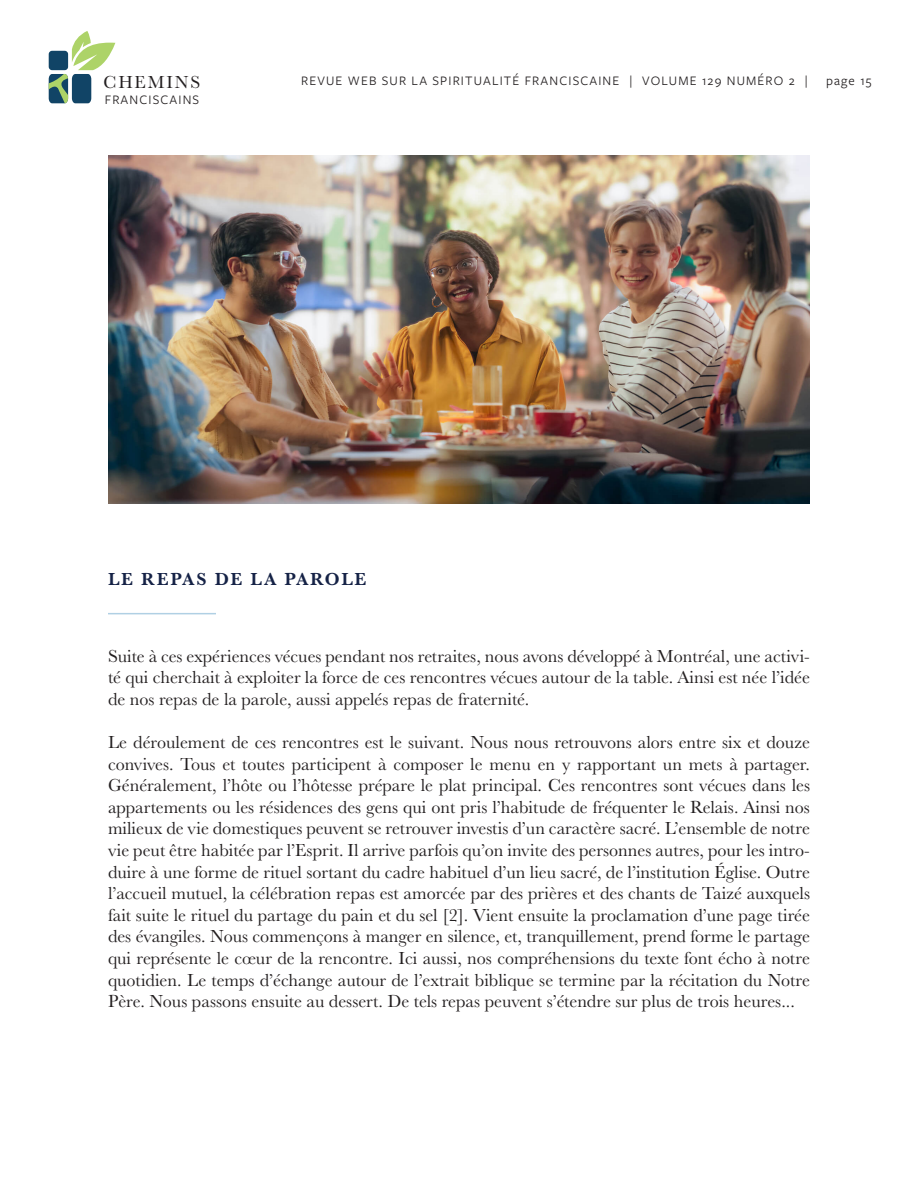
<style>
.page{position:relative;width:918px;height:1188px;background:#fff}
.page>*{position:absolute;margin:0;border:0;box-sizing:border-box;transform-origin:0 0}
.corps{font:18px/21.6px "Baskerville URW";color:#231f20;text-align:justify}
.sous-titre{font:700 18px "Baskerville URW";letter-spacing:.1em;color:#152246}
.corps-2{font:18px "Baskerville URW";letter-spacing:.1em;color:#231f20}
.t1{font:13.5px "Freight Sans Pro";letter-spacing:.085em;color:#231f20}
</style>
<div class="page">
<svg style="left:49px;top:31px;width:66px;height:72px"></svg>
<hr style="left:108px;top:613px;width:108px;height:1px;background:#b0d0e4">
<img style="left:108px;top:155px;width:702px;height:348px">
<p class="corps-2" style="left:104px;top:70px;width:98px">CHEMINS</p>
<p class="t1" style="left:105px;top:90px;width:96px">FRANCISCAINS</p>
<p class="t1" style="left:301px;top:72px;width:508px">REVUE WEB SUR LA SPIRITUALITÉ FRANCISCAINE | VOLUME 129 NUMÉRO 2 |</p>
<p class="t1" style="left:826px;top:72px;width:47px">page 15</p>
<p class="sous-titre" style="left:108px;top:566px;width:260px">LE REPAS DE LA PAROLE</p>
<p class="corps" style="left:108px;top:644px;width:704px">Suite à ces expériences vécues pendant nos retraites, nous avons développé à Montréal, une activi&shy;té qui cherchait à exploiter la force de ces rencontres vécues autour de la table. Ainsi est née l’idée de nos repas de la parole, aussi appelés repas de fraternité.</p>
<p class="corps" style="left:108px;top:731px;width:704px">Le déroulement de ces rencontres est le suivant. Nous nous retrouvons alors entre six et douze convives. Tous et toutes participent à composer le menu en y rapportant un mets à partager.<br>Généralement, l’hôte ou l’hôtesse prépare le plat principal. Ces rencontres sont vécues dans les appartements ou les résidences des gens qui ont pris l’habitude de fréquenter le Relais. Ainsi nos milieux de vie domestiques peuvent se retrouver investis d’un caractère sacré. L’ensemble de notre vie peut être habitée par l’Esprit. Il arrive parfois qu’on invite des personnes autres, pour les intro&shy;duire à une forme de rituel sortant du cadre habituel d’un lieu sacré, de l’institution Église. Outre l’accueil mutuel, la célébration repas est amorcée par des prières et des chants de Taizé auxquels fait suite le rituel du partage du pain et du sel [2]. Vient ensuite la proclamation d’une page tirée des évangiles. Nous commençons à manger en silence, et, tranquillement, prend forme le partage qui représente le cœur de la rencontre. Ici aussi, nos compréhensions du texte font écho à notre quotidien. Le temps d’échange autour de l’extrait biblique se termine par la récitation du Notre Père. Nous passons ensuite au dessert. De tels repas peuvent s’étendre sur plus de trois heures...</p>
</div>
